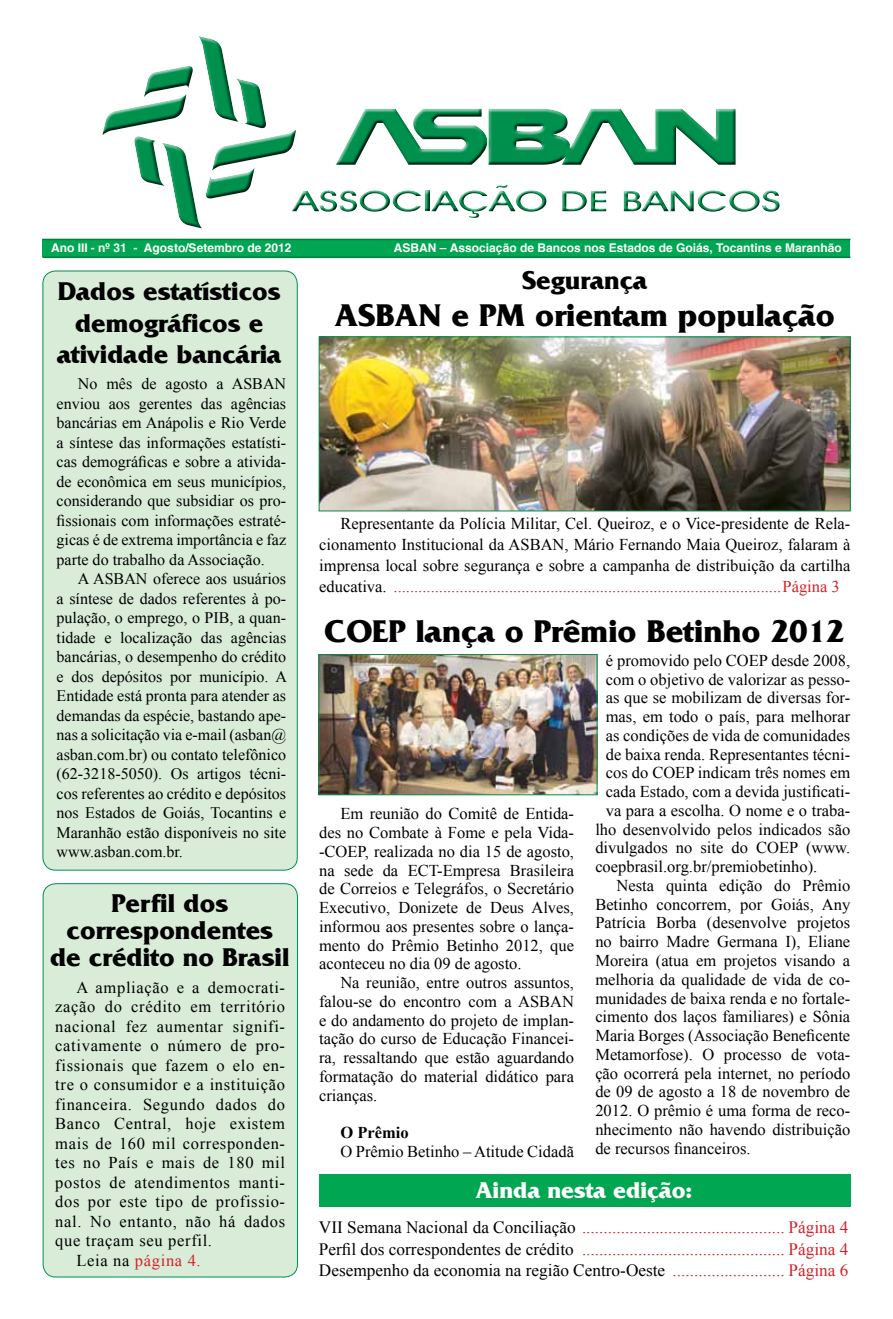
<style>
.page{position:relative;width:893px;height:1319px;background:#fff}
.page>*{position:absolute;margin:0;border:0;box-sizing:border-box;transform-origin:0 0}
.t1{font:700 33px "France";color:#000}
.t2{font:700 27px/27px "France";color:#000;text-align:center}
.t3{font:700 24px "France";color:#fff}
.t4{font:17.25px/21.6px "Times New Roman";color:#d2232a;text-align:justify}
.t5{font:16.5px/18.8px "Times New Roman";color:#000;text-align:justify}
.t6{font:16.5px "Times New Roman";letter-spacing:.04em;color:#000}
.t7{font:16.5px "Times New Roman";letter-spacing:.04em;color:#d2232a}
.t8{font:700 16.5px "Times New Roman";color:#000}
.t9{font:16.05px/19.5px "Times New Roman";color:#000;text-align:justify}
.t10{font:700 12px "Switzerland";color:#fff}
.s1{color:#000}
.s2{color:#d2232a}
</style>
<div class="page">
<div style="left:101px;top:39px;width:682px;height:193px;background:#000;opacity:.75"></div>
<div style="left:43px;top:239px;width:807px;height:17px;background:#00a651"></div>
<div style="left:319px;top:1174px;width:531px;height:32px;background:#00a651"></div>
<hr style="left:43px;top:256px;width:807px;height:2px;background:#007f3e">
<hr style="left:43px;top:239px;width:807px;height:1px;background:#007f3e">
<div style="left:43px;top:271px;width:254px;height:599px;background:#d8ecd8;border-radius:13px"></div>
<div style="left:43px;top:270px;width:255px;height:600px;border:1px solid #00904d;border-radius:13px"></div>
<div style="left:43px;top:883px;width:254px;height:393px;background:#d8ecd8;border-radius:13px"></div>
<div style="left:43px;top:883px;width:255px;height:394px;border:1px solid #00904d;border-radius:13px"></div>
<img style="left:321px;top:339px;width:527px;height:170px">
<img style="left:321px;top:656px;width:274px;height:136px">
<div style="left:319px;top:654px;width:278px;height:140px;border:1px solid #00904d"></div>
<p class="t10" style="left:51px;top:240px;width:242px">Ano III - nº 31 - Agosto/Setembro de 2012</p>
<p class="t10" style="left:394px;top:240px;width:450px">ASBAN – Associação de Bancos nos Estados de Goiás, Tocantins e Maranhão</p>
<h2 class="t2" style="left:522px;top:266px;width:127px">Segurança</h2>
<h1 class="t1" style="left:334px;top:297px;width:502px">ASBAN e PM orientam população</h1>
<h2 class="t2" style="left:57px;top:275px;width:226px;line-height:31.5px">Dados estatísticos demográficos e atividade bancária</h2>
<p class="t9" style="left:57px;top:373px;width:231px;text-indent:21px">No mês de agosto a ASBAN enviou aos gerentes das agências bancárias em Anápolis e Rio Verde a síntese das informações estatísti&shy;cas demográficas e sobre a ativida&shy;de econômica em seus municípios, considerando que subsidiar os pro&shy;fissionais com informações estraté&shy;gicas é de extrema importância e faz parte do trabalho da Associação.</p>
<p class="t9" style="left:57px;top:568px;width:232px;text-indent:21px">A ASBAN oferece aos usuários a síntese de dados referentes à po&shy;pulação, o emprego, o PIB, a quan&shy;tidade e localização das agências bancárias, o desempenho do crédito e dos depósitos por município. A Entidade está pronta para atender as demandas da espécie, bastando ape&shy;nas a solicitação via e-mail (asban@ asban.com.br) ou contato telefônico (62-3218-5050). Os artigos técni&shy;cos referentes ao crédito e depósitos nos Estados de Goiás, Tocantins e Maranhão estão disponíveis no site www.asban.com.br.</p>
<h2 class="t2" style="left:50px;top:889px;width:241px">Perfil dos correspondentes de crédito no Brasil</h2>
<p class="t6" style="left:77px;top:975px;width:210px">A ampliação e a democrati-</p>
<p class="t6" style="left:55px;top:995px;width:231px">zação do crédito em território</p>
<p class="t6" style="left:55px;top:1014px;width:231px">nacional fez aumentar signifi-</p>
<p class="t6" style="left:55px;top:1034px;width:231px">cativamente o número de pro-</p>
<p class="t6" style="left:55px;top:1053px;width:231px">fissionais que fazem o elo en-</p>
<p class="t6" style="left:55px;top:1073px;width:231px">tre o consumidor e a instituição</p>
<p class="t6" style="left:55px;top:1092px;width:231px">financeira. Segundo dados do</p>
<p class="t6" style="left:55px;top:1112px;width:231px">Banco Central, hoje existem</p>
<p class="t6" style="left:55px;top:1131px;width:231px">mais de 160 mil corresponden-</p>
<p class="t6" style="left:55px;top:1151px;width:231px">tes no País e mais de 180 mil</p>
<p class="t6" style="left:55px;top:1170px;width:231px">postos de atendimentos manti-</p>
<p class="t6" style="left:55px;top:1190px;width:231px">dos por este tipo de profissio-</p>
<p class="t6" style="left:55px;top:1209px;width:231px">nal. No entanto, não há dados</p>
<p class="t6" style="left:55px;top:1229px;width:158px">que traçam seu perfil.</p>
<p class="t7" style="left:77px;top:1248px;width:126px"><span class="s1">Leia na</span> página 4.</p>
<p class="t5" style="left:319px;top:512px;width:533px;line-height:21px;text-indent:21px">Representante da Polícia Militar, Cel. Queiroz, e o Vice-presidente de Rela&shy;cionamento Institucional da ASBAN, Mário Fernando Maia Queiroz, falaram à imprensa local sobre segurança e sobre a campanha de distribuição da cartilha educativa. <span class="s2">..............................................................................................Página 3</span></p>
<h1 class="t1" style="left:325px;top:612px;width:522px">COEP lança o Prêmio Betinho 2012</h1>
<p class="t5" style="left:319px;top:804px;width:256px;text-indent:21px">Em reunião do Comitê de Entida&shy;des no Combate à Fome e pela Vida--COEP, realizada no dia 15 de agosto, na sede da ECT-Empresa Brasileira de Correios e Telegráfos, o Secretário Executivo, Donizete de Deus Alves, informou aos presentes sobre o lança&shy;mento do Prêmio Betinho 2012, que aconteceu no dia 09 de agosto.</p>
<p class="t5" style="left:319px;top:972px;width:256px;text-indent:21px">Na reunião, entre outros assuntos, falou-se do encontro com a ASBAN e do andamento do projeto de implan&shy;tação do curso de Educação Financei&shy;ra, ressaltando que estão aguardando formatação do material didático para crianças.</p>
<p class="t8" style="left:340px;top:1120px;width:70px">O Prêmio</p>
<p class="t5" style="left:340px;top:1141px;width:235px">O Prêmio Betinho – Atitude Cidadã</p>
<p class="t5" style="left:606px;top:650px;width:246px">é promovido pelo COEP desde 2008,</p>
<p class="t5" style="left:606px;top:669px;width:246px">com o objetivo de valorizar as pesso-</p>
<p class="t5" style="left:606px;top:688px;width:246px">as que se mobilizam de diversas for-</p>
<p class="t5" style="left:606px;top:707px;width:246px">mas, em todo o país, para melhorar</p>
<p class="t5" style="left:606px;top:725px;width:246px">as condições de vida de comunidades</p>
<p class="t5" style="left:606px;top:744px;width:246px">de baixa renda. Representantes técni-</p>
<p class="t5" style="left:606px;top:763px;width:246px">cos do COEP indicam três nomes em</p>
<p class="t5" style="left:606px;top:782px;width:246px">cada Estado, com a devida justificati-</p>
<p class="t5" style="left:606px;top:800px;width:246px">va para a escolha. O nome e o traba-</p>
<p class="t5" style="left:595px;top:819px;width:256px">lho desenvolvido pelos indicados são</p>
<p class="t5" style="left:595px;top:838px;width:256px">divulgados no site do COEP (www.</p>
<p class="t5" style="left:595px;top:856px;width:223px">coepbrasil.org.br/premiobetinho).</p>
<p class="t5" style="left:617px;top:875px;width:235px">Nesta quinta edição do Prêmio</p>
<p class="t5" style="left:595px;top:894px;width:256px">Betinho concorrem, por Goiás, Any</p>
<p class="t5" style="left:595px;top:913px;width:256px">Patrícia Borba (desenvolve projetos</p>
<p class="t5" style="left:595px;top:931px;width:256px">no bairro Madre Germana I), Eliane</p>
<p class="t5" style="left:595px;top:950px;width:256px">Moreira (atua em projetos visando a</p>
<p class="t5" style="left:595px;top:969px;width:256px">melhoria da qualidade de vida de co-</p>
<p class="t5" style="left:595px;top:988px;width:256px">munidades de baixa renda e no fortale-</p>
<p class="t5" style="left:595px;top:1006px;width:256px">cimento dos laços familiares) e Sônia</p>
<p class="t5" style="left:595px;top:1025px;width:256px">Maria Borges (Associação Beneficente</p>
<p class="t5" style="left:595px;top:1044px;width:256px">Metamorfose). O processo de vota-</p>
<p class="t5" style="left:595px;top:1063px;width:256px">ção ocorrerá pela internet, no período</p>
<p class="t5" style="left:595px;top:1081px;width:256px">de 09 de agosto a 18 de novembro de</p>
<p class="t5" style="left:595px;top:1100px;width:256px">2012. O prêmio é uma forma de reco-</p>
<p class="t5" style="left:595px;top:1119px;width:256px">nhecimento não havendo distribuição</p>
<p class="t5" style="left:595px;top:1138px;width:157px">de recursos financeiros.</p>
<h3 class="t3" style="left:475px;top:1176px;width:218px">Ainda nesta edição:</h3>
<p class="t4" style="left:319px;top:1216px;width:531px"><span class="s1">VII Semana Nacional da Conciliação</span> ............................................... Página 4<br><span class="s1">Perfil dos correspondentes de crédito</span> ............................................... Página 4<br><span class="s1">Desempenho da economia na região Centro-Oeste</span> .......................... Página 6</p>
</div>
